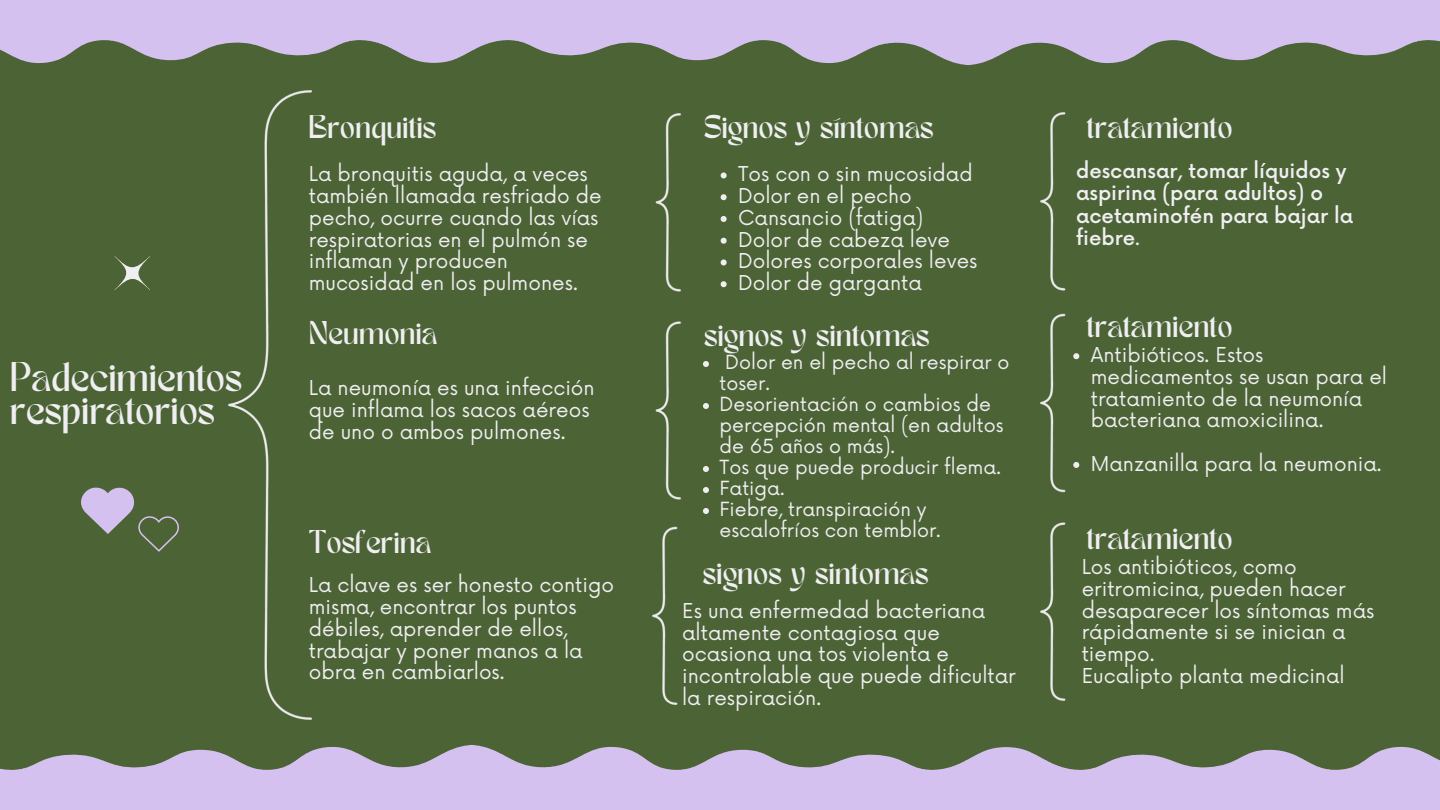
<style>
.page{position:relative;width:1440px;height:810px;background:#4c6336}
.page>*{position:absolute;margin:0;border:0;box-sizing:border-box;transform-origin:0 0}
.t1{font:29px/32.2px "TANMERINGUE";color:#efeef1}
.t2{font:23px "TANMERINGUE";color:#efeef1}
.t3{font:20px/21.8px "Now";color:#efeef1}
.t4{font:500 20px/22.5px "Now";color:#efeef1}
.t5{font:19px/21px "Now";color:#efeef1}
.s1{font-weight:400}
</style>
<div class="page">
<img style="left:228px;top:90px;width:84px;height:630px">
<img style="left:655px;top:113px;width:26px;height:177px">
<img style="left:1040px;top:112px;width:26px;height:179px">
<img style="left:655px;top:290px;width:26px;height:210px">
<img style="left:652px;top:526px;width:26px;height:179px">
<img style="left:1040px;top:313px;width:40px;height:180px">
<img style="left:1040px;top:522px;width:26px;height:179px">
<svg style="left:0;top:0;width:1440px;height:65px"></svg>
<svg style="left:0;top:745px;width:1440px;height:65px"></svg>
<svg style="left:115px;top:256px;width:35px;height:34px"></svg>
<svg style="left:721px;top:172px;width:6px;height:6px"></svg>
<svg style="left:721px;top:194px;width:6px;height:6px"></svg>
<svg style="left:721px;top:216px;width:6px;height:6px"></svg>
<svg style="left:721px;top:238px;width:6px;height:6px"></svg>
<svg style="left:721px;top:259px;width:6px;height:6px"></svg>
<svg style="left:721px;top:281px;width:6px;height:6px"></svg>
<svg style="left:703px;top:361px;width:6px;height:6px"></svg>
<svg style="left:703px;top:403px;width:6px;height:6px"></svg>
<svg style="left:703px;top:466px;width:6px;height:6px"></svg>
<svg style="left:703px;top:487px;width:6px;height:6px"></svg>
<svg style="left:703px;top:508px;width:6px;height:6px"></svg>
<svg style="left:1073px;top:353px;width:6px;height:6px"></svg>
<svg style="left:1073px;top:462px;width:6px;height:6px"></svg>
<svg style="left:81px;top:488px;width:98px;height:64px"></svg>
<h2 class="t1" style="left:10px;top:366px;width:234px">Padecimientos respiratorios</h2>
<p class="t2" style="left:309px;top:115px;width:129px">Bronquitis</p>
<p class="t3" style="left:309px;top:164px;width:295px">La bronquitis aguda, a veces también llamada resfriado de pecho, ocurre cuando las vías</p>
<h2 class="t3" style="left:309px;top:230px;width:281px">respiratorias en el pulmón se inflaman y producen mucosidad en los pulmones.</h2>
<p class="t2" style="left:309px;top:320px;width:130px">Neumonia</p>
<h2 class="t3" style="left:309px;top:378px;width:287px">La neumonía es una infección que inflama los sacos aéreos de uno o ambos pulmones.</h2>
<p class="t2" style="left:309px;top:529px;width:124px">Tosferina</p>
<p class="t3" style="left:309px;top:575px;width:307px">La clave es ser honesto contigo misma, encontrar los puntos débiles, aprender de ellos, trabajar y poner manos a la obra en cambiarlos.</p>
<p class="t2" style="left:704px;top:115px;width:231px">Signos y síntomas</p>
<p class="t2" style="left:1087px;top:114px;width:148px">tratamiento</p>
<p class="t3" style="left:738px;top:164px;width:236px">Tos con o sin mucosidad</p>
<p class="t3" style="left:738px;top:186px;width:175px">Dolor en el pecho</p>
<p class="t3" style="left:738px;top:208px;width:187px">Cansancio (fatiga)</p>
<h2 class="t3" style="left:738px;top:230px;width:213px">Dolor de cabeza leve</h2>
<h1 class="t3" style="left:738px;top:251px;width:241px">Dolores corporales leves</h1>
<p class="t3" style="left:738px;top:273px;width:185px">Dolor de garganta</p>
<p class="t2" style="left:704px;top:323px;width:227px">signos y sintomas</p>
<p class="t5" style="left:720px;top:353px;width:291px;text-indent:6px">Dolor en el pecho al respirar o toser.</p>
<h2 class="t5" style="left:720px;top:395px;width:286px">Desorientación o cambios de percepción mental (en adultos de 65 años o más).</h2>
<p class="t5" style="left:720px;top:458px;width:283px">Tos que puede producir flema.</p>
<p class="t5" style="left:720px;top:479px;width:67px">Fatiga.</p>
<p class="t5" style="left:720px;top:500px;width:223px">Fiebre, transpiración y escalofríos con temblor.</p>
<h2 class="t2" style="left:703px;top:561px;width:227px">signos y sintomas</h2>
<p class="t3" style="left:682px;top:601px;width:335px">Es una enfermedad bacteriana altamente contagiosa que ocasiona una tos violenta e incontrolable que puede dificultar la respiración.</p>
<p class="t4" style="left:1076px;top:161px;width:279px">descansar, tomar líquidos y aspirina (para adultos) o acetaminofén para bajar la fiebre<span class="s1">.</span></p>
<p class="t2" style="left:1087px;top:314px;width:148px">tratamiento</p>
<p class="t3" style="left:1091px;top:345px;width:298px">Antibióticos. Estos medicamentos se usan para el tratamiento de la neumonía bacteriana amoxicilina.</p>
<p class="t3" style="left:1091px;top:454px;width:292px">Manzanilla para la neumonia.</p>
<p class="t2" style="left:1087px;top:526px;width:148px">tratamiento</p>
<p class="t3" style="left:1082px;top:557px;width:294px">Los antibióticos, como eritromicina, pueden hacer desaparecer los síntomas más rápidamente si se inician a tiempo.</p>
<h2 class="t3" style="left:1082px;top:666px;width:265px">Eucalipto planta medicinal</h2>
</div>
